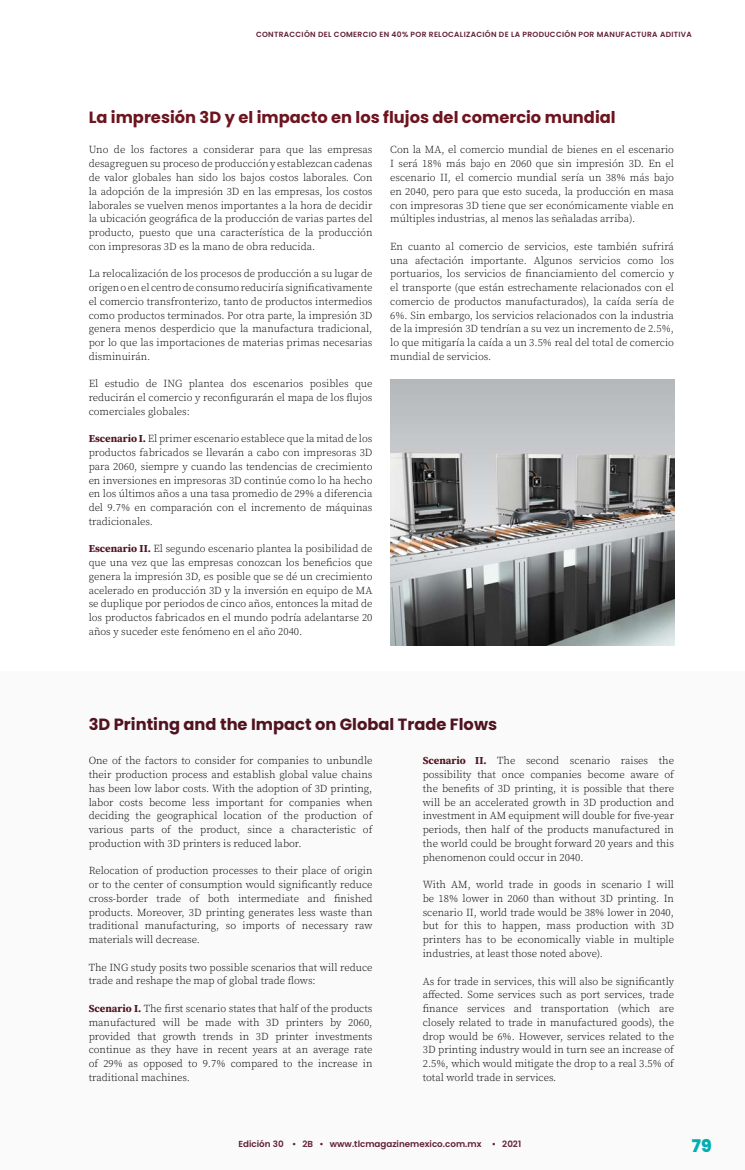
<style>
.page{position:relative;width:745px;height:1170px;background:#fff}
.page>*{position:absolute;margin:0;border:0;box-sizing:border-box;transform-origin:0 0}
.t1{font:800 17.5px "Poppins";color:#00afb4}
.t2{font:700 16.25px "Poppins";color:#6d141f}
.t3{font:700 16.25px "Poppins";color:#50131f}
.t4{font:300 10.62px/13.8px "Source Serif Pro";color:#000;text-align:justify}
.t5{font:600 8.75px "Poppins";color:#611f35}
.t6{font:600 7.5px "Poppins";letter-spacing:.04em;color:#611f35}
.s1{font-weight:700;color:#50131f}
</style>
<div class="page">
<div style="left:0;top:671px;width:744px;height:498px;background:#fafafa"></div>
<img style="left:390px;top:379px;width:283px;height:266px">
<p class="t6" style="left:256px;top:30px;width:437px">CONTRACCIÓN DEL COMERCIO EN 40% POR RELOCALIZACIÓN DE LA PRODUCCIÓN POR MANUFACTURA ADITIVA</p>
<h2 class="t2" style="left:89px;top:108px;width:528px">La impresión 3D y el impacto en los flujos del comercio mundial</h2>
<p class="t4" style="left:89px;top:143px;width:285px">Uno de los factores a considerar para que las empresas desagreguen su proceso de producción y establezcan cadenas de valor globales han sido los bajos costos laborales. Con la adopción de la impresión 3D en las empresas, los costos laborales se vuelven menos importantes a la hora de decidir la ubicación geográfica de la producción de varias partes del producto, puesto que una característica de la producción con impresoras 3D es la mano de obra reducida.</p>
<p class="t4" style="left:89px;top:267px;width:285px">La relocalización de los procesos de producción a su lugar de origen o en el centro de consumo reduciría significativamente el comercio transfronterizo, tanto de productos intermedios como productos terminados. Por otra parte, la impresión 3D genera menos desperdicio que la manufactura tradicional, por lo que las importaciones de materias primas necesarias disminuirán.</p>
<p class="t4" style="left:89px;top:377px;width:285px">El estudio de ING plantea dos escenarios posibles que reducirán el comercio y reconfigurarán el mapa de los flujos comerciales globales:</p>
<p class="t4" style="left:89px;top:432px;width:285px"><span class="s1">Escenario I.</span>El primer escenario establece que la mitad de los productos fabricados se llevarán a cabo con impresoras 3D para 2060, siempre y cuando las tendencias de crecimiento en inversiones en impresoras 3D continúe como lo ha hecho en los últimos años a una tasa promedio de 29% a diferencia del 9.7% en comparación con el incremento de máquinas tradicionales.</p>
<p class="t4" style="left:89px;top:542px;width:285px"><span class="s1">Escenario II.</span> El segundo escenario plantea la posibilidad de que una vez que las empresas conozcan los beneficios que genera la impresión 3D, es posible que se dé un crecimiento acelerado en producción 3D y la inversión en equipo de MA se duplique por periodos de cinco años, entonces la mitad de los productos fabricados en el mundo podría adelantarse 20 años y suceder este fenómeno en el año 2040.</p>
<p class="t4" style="left:390px;top:143px;width:285px">Con la MA, el comercio mundial de bienes en el escenario I será 18% más bajo en 2060 que sin impresión 3D. En el escenario II, el comercio mundial sería un 38% más bajo en 2040, pero para que esto suceda, la producción en masa con impresoras 3D tiene que ser económicamente viable en múltiples industrias, al menos las señaladas arriba).</p>
<p class="t4" style="left:390px;top:239px;width:285px">En cuanto al comercio de servicios, este también sufrirá una afectación importante. Algunos servicios como los portuarios, los servicios de financiamiento del comercio y el transporte (que están estrechamente relacionados con el comercio de productos manufacturados), la caída sería de 6%. Sin embargo, los servicios relacionados con la industria de la impresión 3D tendrían a su vez un incremento de 2.5%, lo que mitigaría la caída a un 3.5% real del total de comercio mundial de servicios.</p>
<h2 class="t3" style="left:89px;top:714px;width:410px">3D Printing and the Impact on Global Trade Flows</h2>
<p class="t4" style="left:89px;top:754px;width:285px">One of the factors to consider for companies to unbundle their production process and establish global value chains has been low labor costs. With the adoption of 3D printing, labor costs become less important for companies when deciding the geographical location of the production of various parts of the product, since a characteristic of production with 3D printers is reduced labor.</p>
<p class="t4" style="left:89px;top:864px;width:285px">Relocation of production processes to their place of origin or to the center of consumption would significantly reduce cross-border trade of both intermediate and finished products. Moreover, 3D printing generates less waste than traditional manufacturing, so imports of necessary raw materials will decrease.</p>
<p class="t4" style="left:89px;top:960px;width:285px">The ING study posits two possible scenarios that will reduce trade and reshape the map of global trade flows:</p>
<p class="t4" style="left:89px;top:1001px;width:285px"><span class="s1">Scenario I.</span> The first scenario states that half of the products manufactured will be made with 3D printers by 2060, provided that growth trends in 3D printer investments continue as they have in recent years at an average rate of 29% as opposed to 9.7% compared to the increase in traditional machines.</p>
<p class="t4" style="left:422px;top:754px;width:253px"><span class="s1">Scenario II.</span> The second scenario raises the possibility that once companies become aware of the benefits of 3D printing, it is possible that there will be an accelerated growth in 3D production and investment in AM equipment will double for five-year periods, then half of the products manufactured in the world could be brought forward 20 years and this phenomenon could occur in 2040.</p>
<p class="t4" style="left:422px;top:877px;width:253px">With AM, world trade in goods in scenario I will be 18% lower in 2060 than without 3D printing. In scenario II, world trade would be 38% lower in 2040, but for this to happen, mass production with 3D printers has to be economically viable in multiple industries, at least those noted above).</p>
<p class="t4" style="left:422px;top:974px;width:253px">As for trade in services, this will also be significantly affected. Some services such as port services, trade finance services and transportation (which are closely related to trade in manufactured goods), the drop would be 6%. However, services related to the 3D printing industry would in turn see an increase of 2.5%, which would mitigate the drop to a real 3.5% of total world trade in services.</p>
<p class="t5" style="left:238px;top:1138px;width:284px">Edición 30 • 2B • www.tlcmagazinemexico.com.mx • 2021</p>
<h1 class="t1" style="left:691px;top:1135px;width:21px">79</h1>
</div>
